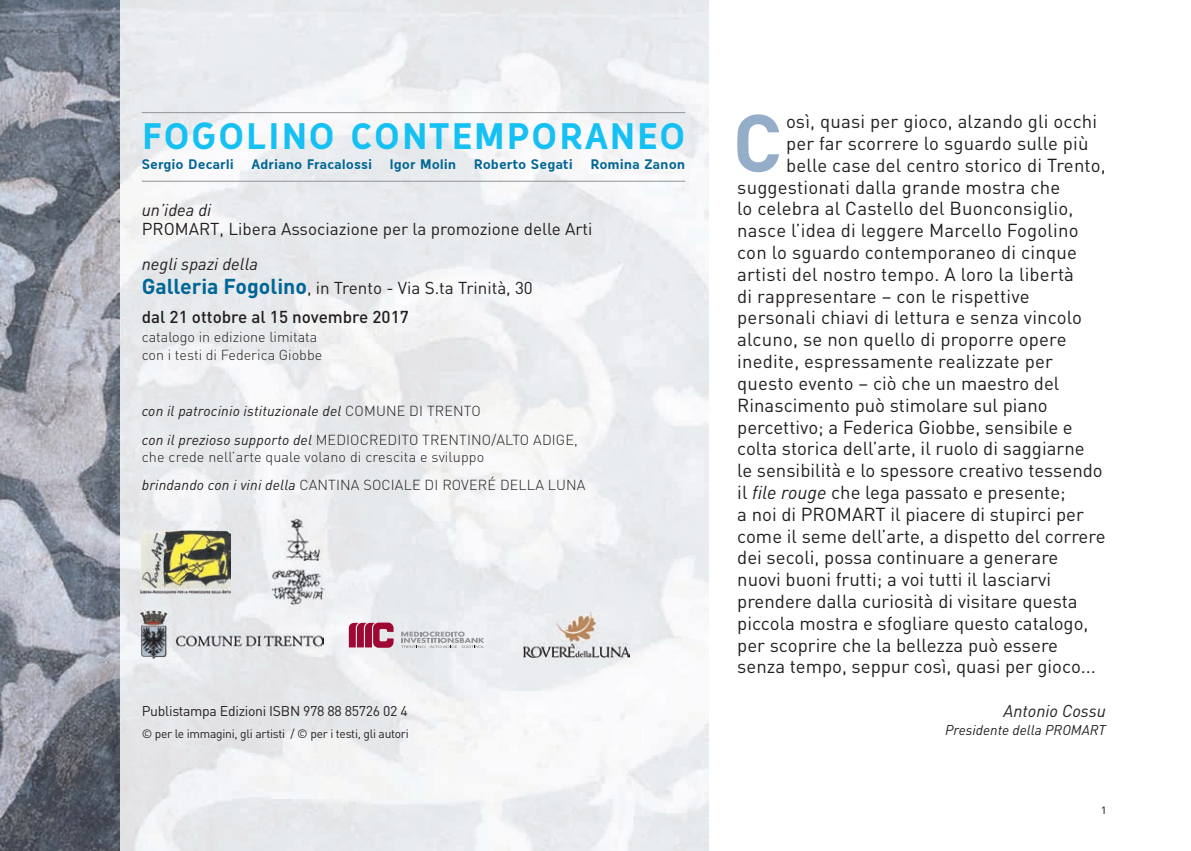
<style>
.page{position:relative;width:1191px;height:851px;background:#fff}
.page>*{position:absolute;margin:0;border:0;box-sizing:border-box;transform-origin:0 0}
.t1{font:700 79.8px "DIN Pro";color:#94aeca}
.t2{font:700 34.4px "Oceania";letter-spacing:.05em;color:#15c0f2}
.t3{font:18.6px "DIN Pro";color:#231f20}
.t4{font:500 17px/29.4px "DIN Pro";color:#231f20}
.t5{font:17px "DIN Pro";color:#231f20}
.t6{font:italic 17px "DIN";color:#231f20}
.t7{font:300 14.4px/18.4px "DIN Pro";letter-spacing:.01em;color:#231f20}
.t8{font:italic 14.4px "DIN";letter-spacing:.01em;color:#231f20}
.t9{font:14px "DIN Pro";letter-spacing:-.02em;color:#231f20}
.t10{font:italic 14px "DIN";color:#231f20}
.t11{font:700 12.8px "Oceania";color:#006695}
.t12{font:12px "DIN Pro";letter-spacing:-.02em;color:#231f20}
.t13{font:12px "Oceania";color:#231f20}
.s1{font-weight:700;font-size:21.4px;color:#006695}
.s2{font-weight:400}
.s3{font-family:"DIN Pro";font-weight:300;font-style:normal}
.s4{font-family:"DIN";font-weight:400;font-style:italic}
.s5{font-family:"DIN";font-style:italic}
</style>
<div class="page">
<img style="left:119px;top:0;width:590px;height:850px">
<svg style="left:0;top:0;width:119px;height:850px;background:#8d919c"></svg>
<hr style="left:142px;top:112px;width:543px;height:1px;background:#939598">
<hr style="left:142px;top:181px;width:543px;height:1px;background:#939598">
<img style="left:141px;top:530px;width:90px;height:63px">
<img style="left:269px;top:514px;width:55px;height:95px">
<img style="left:141px;top:610px;width:182px;height:48px">
<svg style="left:349px;top:622px;width:44px;height:25px"></svg>
<svg style="left:401px;top:631px;width:83px;height:16px"></svg>
<img style="left:523px;top:611px;width:107px;height:46px">
<h2 class="t2" style="left:142px;top:116px;width:545px">FOGOLINO CONTEMPORANEO</h2>
<p class="t11" style="left:142px;top:157px;width:94px">Sergio Decarli</p>
<p class="t11" style="left:251px;top:157px;width:122px">Adriano Fracalossi</p>
<p class="t11" style="left:389px;top:157px;width:68px">Igor Molin</p>
<p class="t11" style="left:474px;top:157px;width:101px">Roberto Segati</p>
<p class="t11" style="left:590px;top:157px;width:96px">Romina Zanon</p>
<p class="t6" style="left:142px;top:199px;width:71px">un’idea di</p>
<p class="t5" style="left:142px;top:217px;width:452px">PROMART, Libera Associazione per la promozione delle Arti</p>
<p class="t6" style="left:142px;top:253px;width:118px">negli spazi della</p>
<p class="t4" style="left:142px;top:272px;width:392px"><span class="s1">Galleria Fogolino</span><span class="s2">, in Trento - Via S.ta Trinità, 30 </span>dal 21 ottobre al 15 novembre 2017</p>
<p class="t7" style="left:142px;top:326px;width:182px">catalogo in edizione limitata con i testi di Federica Giobbe</p>
<p class="t8" style="left:142px;top:402px;width:340px">con il patrocinio istituzionale del <span class="s3">COMUNE DI TRENTO</span></p>
<p class="t7" style="left:142px;top:431px;width:437px;line-height:16.4px"><span class="s4">con il prezioso supporto del</span> MEDIOCREDITO TRENTINO/ALTO ADIGE, che crede nell’arte quale volano di crescita e sviluppo</p>
<p class="t7" style="left:142px;top:475px;width:445px"><span class="s4">brindando con i vini della</span> CANTINA SOCIALE DI ROVERÉ DELLA LUNA</p>
<p class="t9" style="left:142px;top:701px;width:267px">Publistampa Edizioni ISBN 978 88 85726 02 4</p>
<p class="t12" style="left:142px;top:725px;width:268px">© per le immagini, gli artisti / © per i testi, gli autori</p>
<h1 class="t1" style="left:732px;top:89px;width:51px">C</h1>
<p class="t3" style="left:786px;top:109px;width:313px">osì, quasi per gioco, alzando gli occhi</p>
<p class="t3" style="left:786px;top:130px;width:304px">per far scorrere lo sguardo sulle più</p>
<p class="t3" style="left:786px;top:152px;width:321px">belle case del centro storico di Trento,</p>
<p class="t3" style="left:737px;top:174px;width:324px">suggestionati dalla grande mostra che</p>
<p class="t3" style="left:737px;top:196px;width:338px">lo celebra al Castello del Buonconsiglio,</p>
<p class="t3" style="left:737px;top:218px;width:343px">nasce l’idea di leggere Marcello Fogolino</p>
<p class="t3" style="left:737px;top:239px;width:341px">con lo sguardo contemporaneo di cinque</p>
<p class="t3" style="left:737px;top:261px;width:338px">artisti del nostro tempo. A loro la libertà</p>
<p class="t3" style="left:737px;top:283px;width:294px">di rappresentare – con le rispettive</p>
<p class="t3" style="left:737px;top:305px;width:346px">personali chiavi di lettura e senza vincolo</p>
<p class="t3" style="left:737px;top:327px;width:331px">alcuno, se non quello di proporre opere</p>
<p class="t3" style="left:737px;top:348px;width:317px">inedite, espressamente realizzate per</p>
<p class="t3" style="left:737px;top:370px;width:324px">questo evento – ciò che un maestro del</p>
<p class="t3" style="left:737px;top:392px;width:312px">Rinascimento può stimolare sul piano</p>
<p class="t3" style="left:737px;top:414px;width:337px">percettivo; a Federica Giobbe, sensibile e</p>
<p class="t3" style="left:737px;top:436px;width:349px">colta storica dell’arte, il ruolo di saggiarne</p>
<p class="t3" style="left:737px;top:457px;width:367px">le sensibilità e lo spessore creativo tessendo</p>
<p class="t3" style="left:737px;top:479px;width:330px">il <span class="s5">file rouge</span> che lega passato e presente;</p>
<p class="t3" style="left:737px;top:501px;width:348px">a noi di PROMART il piacere di stupirci per</p>
<p class="t3" style="left:737px;top:523px;width:370px">come il seme dell’arte, a dispetto del correre</p>
<p class="t3" style="left:737px;top:545px;width:323px">dei secoli, possa continuare a generare</p>
<p class="t3" style="left:737px;top:566px;width:315px">nuovi buoni frutti; a voi tutti il lasciarvi</p>
<p class="t3" style="left:737px;top:588px;width:342px">prendere dalla curiosità di visitare questa</p>
<p class="t3" style="left:737px;top:610px;width:353px">piccola mostra e sfogliare questo catalogo,</p>
<p class="t3" style="left:737px;top:632px;width:322px">per scoprire che la bellezza può essere</p>
<p class="t3" style="left:737px;top:654px;width:360px">senza tempo, seppur così, quasi per gioco...</p>
<p class="t6" style="left:1003px;top:699px;width:104px">Antonio Cossu</p>
<p class="t10" style="left:945px;top:720px;width:162px">Presidente della PROMART</p>
<p class="t13" style="left:1101px;top:802px;width:6px">1</p>
</div>
